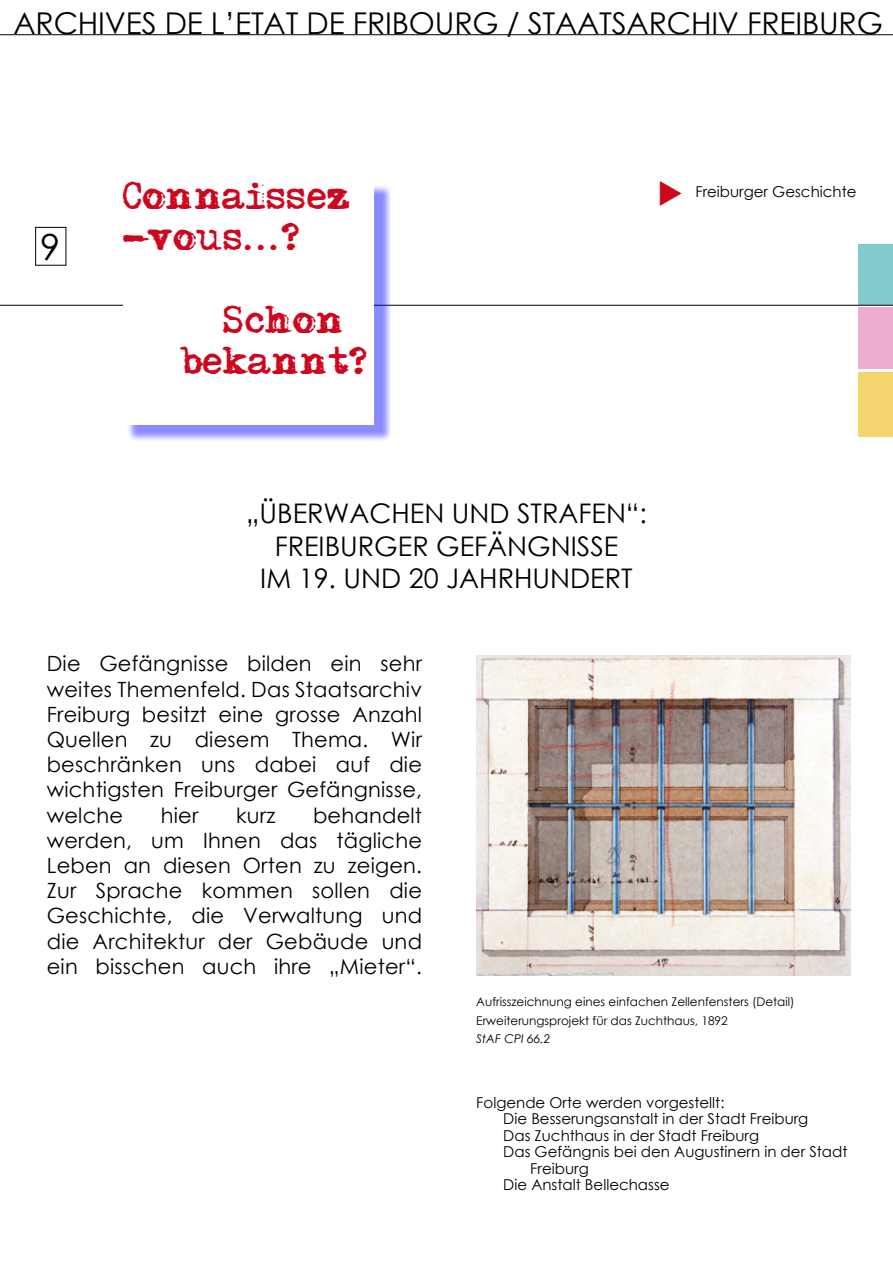
<style>
.page{position:relative;width:893px;height:1263px;background:#fff}
.page>*{position:absolute;margin:0;border:0;box-sizing:border-box;transform-origin:0 0}
.t1{font:36px "Century Gothic";color:#000}
.t2{font:34.35px/41.2px "Adler";color:#cd071e}
.t3{font:30px "Century Gothic";letter-spacing:-.005em;color:#000}
.t4{font:27px/32.4px "Century Gothic";color:#000;text-align:center}
.t5{font:21px/25.2px "Century Gothic";letter-spacing:.01em;color:#000;text-align:justify}
.t6{font:15px "Century Gothic";color:#000}
.t7{font:12px/18.6px "Century Gothic";color:#000}
.t8{font:italic 12px "Century Gothic";color:#000}
.s1{color:#cd071e}
</style>
<div class="page">
<div style="left:35px;top:227px;width:31px;height:38px;border:1px solid #000"></div>
<hr style="left:0;top:34px;width:893px;height:1px;background:#000">
<div style="left:859px;top:308px;width:34px;height:61px;background:#ecaccf"></div>
<div style="left:859px;top:372px;width:34px;height:64px;background:#f4d46d"></div>
<div style="left:859px;top:244px;width:34px;height:61px;background:#83cacd"></div>
<hr style="left:0;top:305px;width:893px;height:1px;background:#000">
<div style="left:125px;top:183px;width:266px;height:259px;background:#00f;opacity:.46"></div>
<div style="left:123px;top:181px;width:251px;height:243px;background:#fff"></div>
<img style="left:476px;top:656px;width:374px;height:319px">
<h3 class="t3" style="left:14px;top:2px;width:871px">ARCHIVES DE L’ETAT DE FRIBOURG / STAATSARCHIV FREIBURG</h3>
<h1 class="t1" style="left:40px;top:222px;width:21px">9</h1>
<h2 class="t2" style="left:123px;top:181px;width:230px">Connaissez -vous...?</h2>
<h2 class="t2" style="left:180px;top:305px;width:188px;text-indent:43px">Schon bekannt?</h2>
<p class="t6" style="left:657px;top:181px;width:201px"><span class="s1">◆</span> Freiburger Geschichte</p>
<p class="t4" style="left:246px;top:497px;width:402px">„ÜBERWACHEN UND STRAFEN“:<br>FREIBURGER GEFÄNGNISSE<br>IM 19. UND 20 JAHRHUNDERT</p>
<p class="t5" style="left:47px;top:651px;width:377px">Die Gefängnisse bilden ein sehr weites Themenfeld. Das Staatsarchiv Freiburg besitzt eine grosse Anzahl Quellen zu diesem Thema. Wir beschränken uns dabei auf die wichtigsten Freiburger Gefängnisse, welche</p>
<p class="t5" style="left:161px;top:802px;width:39px">hier</p>
<p class="t5" style="left:236px;top:802px;width:41px">kurz</p>
<p class="t5" style="left:47px;top:802px;width:377px;text-indent:266px">behandelt werden, um Ihnen das tägliche Leben an diesen Orten zu zeigen.<br>Zur Sprache kommen sollen die Geschichte, die Verwaltung und die Architektur der Gebäude und ein bisschen auch ihre „Mieter“.</p>
<p class="t7" style="left:476px;top:992px;width:320px">Aufrisszeichnung eines einfachen Zellenfensters (Detail)<br>Erweiterungsprojekt für das Zuchthaus, 1892</p>
<p class="t8" style="left:476px;top:1030px;width:76px">StAF CPI 66.2</p>
<p class="t6" style="left:476px;top:1092px;width:250px">Folgende Orte werden vorgestellt:</p>
<p class="t6" style="left:503px;top:1108px;width:307px">Die Besserungsanstalt in der Stadt Freiburg</p>
<p class="t6" style="left:503px;top:1125px;width:257px">Das Zuchthaus in der Stadt Freiburg</p>
<p class="t6" style="left:503px;top:1141px;width:346px">Das Gefängnis bei den Augustinern in der Stadt</p>
<p class="t6" style="left:530px;top:1158px;width:60px">Freiburg</p>
<p class="t6" style="left:503px;top:1174px;width:168px">Die Anstalt Bellechasse</p>
</div>
